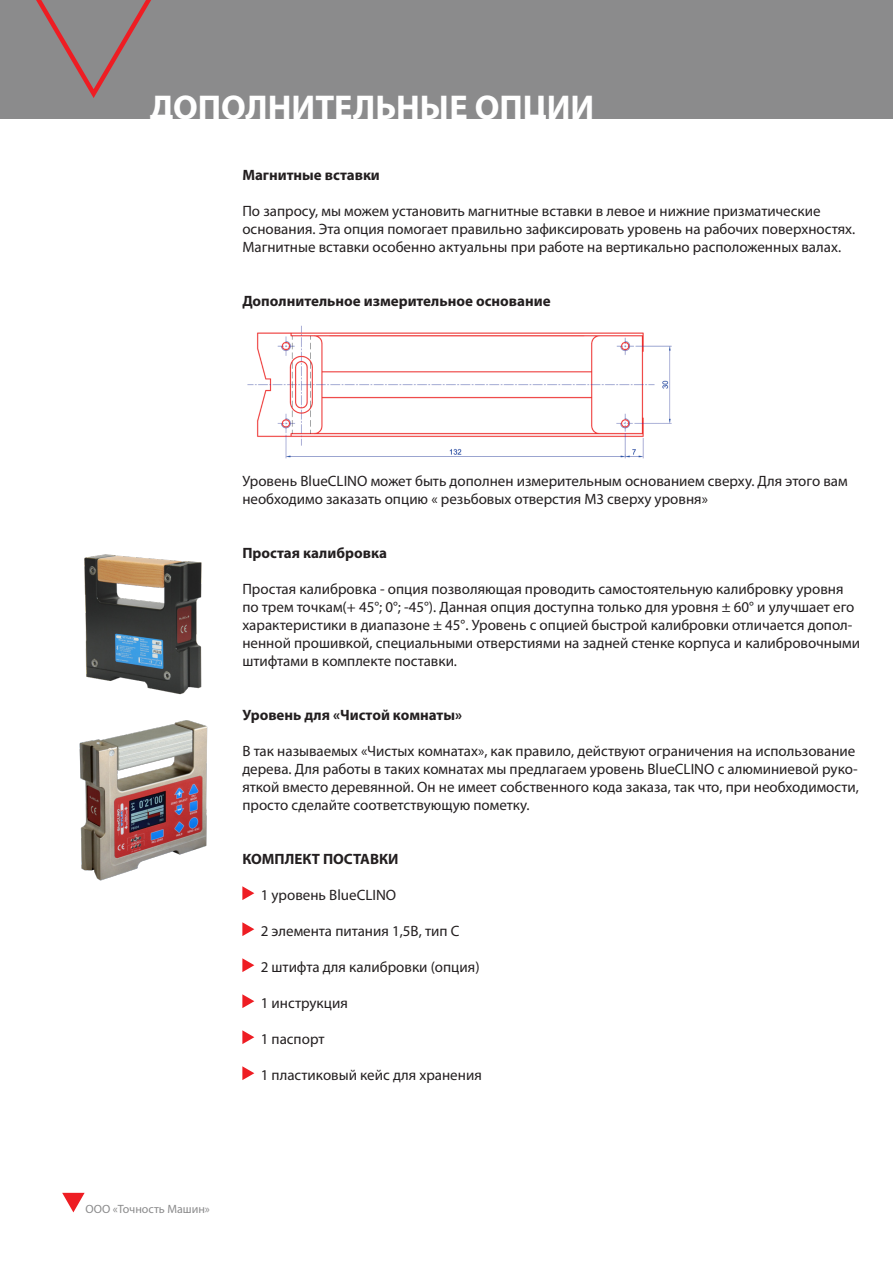
<style>
.page{position:relative;width:893px;height:1263px;background:#fff}
.page>*{position:absolute;margin:0;border:0;box-sizing:border-box;transform-origin:0 0}
.t1{font:700 34.5px "Myriad Pro";color:#fff}
.t2{font:15px/18px "Myriad Pro";color:#231f20}
.t3{font:700 15px "Myriad Pro";color:#231f20}
.t4{font:12px "Myriad Pro";color:#8b8b8c}
</style>
<div class="page">
<svg style="left:62px;top:1193px;width:23px;height:19px"></svg>
<div style="left:0;top:0;width:893px;height:118px;background:#8b8b8c"></div>
<svg style="left:36px;top:0;width:115px;height:98px"></svg>
<svg style="left:242px;top:886px;width:12px;height:14px"></svg>
<svg style="left:242px;top:922px;width:12px;height:14px"></svg>
<svg style="left:242px;top:958px;width:12px;height:14px"></svg>
<svg style="left:242px;top:994px;width:12px;height:14px"></svg>
<svg style="left:242px;top:1030px;width:12px;height:14px"></svg>
<svg style="left:242px;top:1066px;width:12px;height:14px"></svg>
<img style="left:247px;top:325px;width:425px;height:134px">
<img style="left:84px;top:554px;width:118px;height:141px">
<img style="left:79px;top:720px;width:129px;height:161px">
<p class="t1" style="left:150px;top:85px;width:446px">ДОПОЛНИТЕЛЬНЫЕ ОПЦИИ</p>
<p class="t3" style="left:242px;top:165px;width:139px">Магнитные вставки</p>
<p class="t2" style="left:242px;top:202px;width:614px">По запросу, мы можем установить магнитные вставки в левое и нижние призматические основания. Эта опция помогает правильно зафиксировать уровень на рабочих поверхностях.<br>Магнитные вставки особенно актуальны при работе на вертикально расположенных валах.</p>
<p class="t3" style="left:242px;top:291px;width:310px">Дополнительное измерительное основание</p>
<p class="t2" style="left:242px;top:472px;width:607px">Уровень BlueCLINO может быть дополнен измерительным основанием сверху. Для этого вам необходимо заказать опцию « резьбовых отверстия М3 сверху уровня»</p>
<p class="t3" style="left:242px;top:543px;width:146px">Простая калибровка</p>
<p class="t2" style="left:242px;top:580px;width:619px">Простая калибровка - опция позволяющая проводить самостоятельную калибровку уровня по трем точкам(+ 45°; 0°; -45°). Данная опция доступна только для уровня ± 60° и улучшает его характеристики в диапазоне ± 45°. Уровень с опцией быстрой калибровки отличается допол&shy;ненной прошивкой, специальными отверстиями на задней стенке корпуса и калибровочными штифтами в комплекте поставки.</p>
<p class="t3" style="left:242px;top:705px;width:221px">Уровень для «Чистой комнаты»</p>
<p class="t2" style="left:242px;top:742px;width:618px">В так называемых «Чистых комнатах», как правило, действуют ограничения на использование дерева. Для работы в таких комнатах мы предлагаем уровень BlueCLINO с алюминиевой руко&shy;яткой вместо деревянной. Он не имеет собственного кода заказа, так что, при необходимости, просто сделайте соответствующую пометку.</p>
<p class="t3" style="left:242px;top:849px;width:158px">КОМПЛЕКТ ПОСТАВКИ</p>
<p class="t2" style="left:261px;top:886px;width:137px">1 уровень BlueCLINO</p>
<p class="t2" style="left:261px;top:922px;width:200px">2 элемента питания 1,5В, тип С</p>
<p class="t2" style="left:261px;top:958px;width:220px">2 штифта для калибровки (опция)</p>
<p class="t2" style="left:261px;top:994px;width:89px">1 инструкция</p>
<p class="t2" style="left:261px;top:1030px;width:65px">1 паспорт</p>
<p class="t2" style="left:261px;top:1066px;width:223px">1 пластиковый кейс для хранения</p>
<p class="t4" style="left:85px;top:1201px;width:126px">ООО «Точность Машин»</p>
</div>
